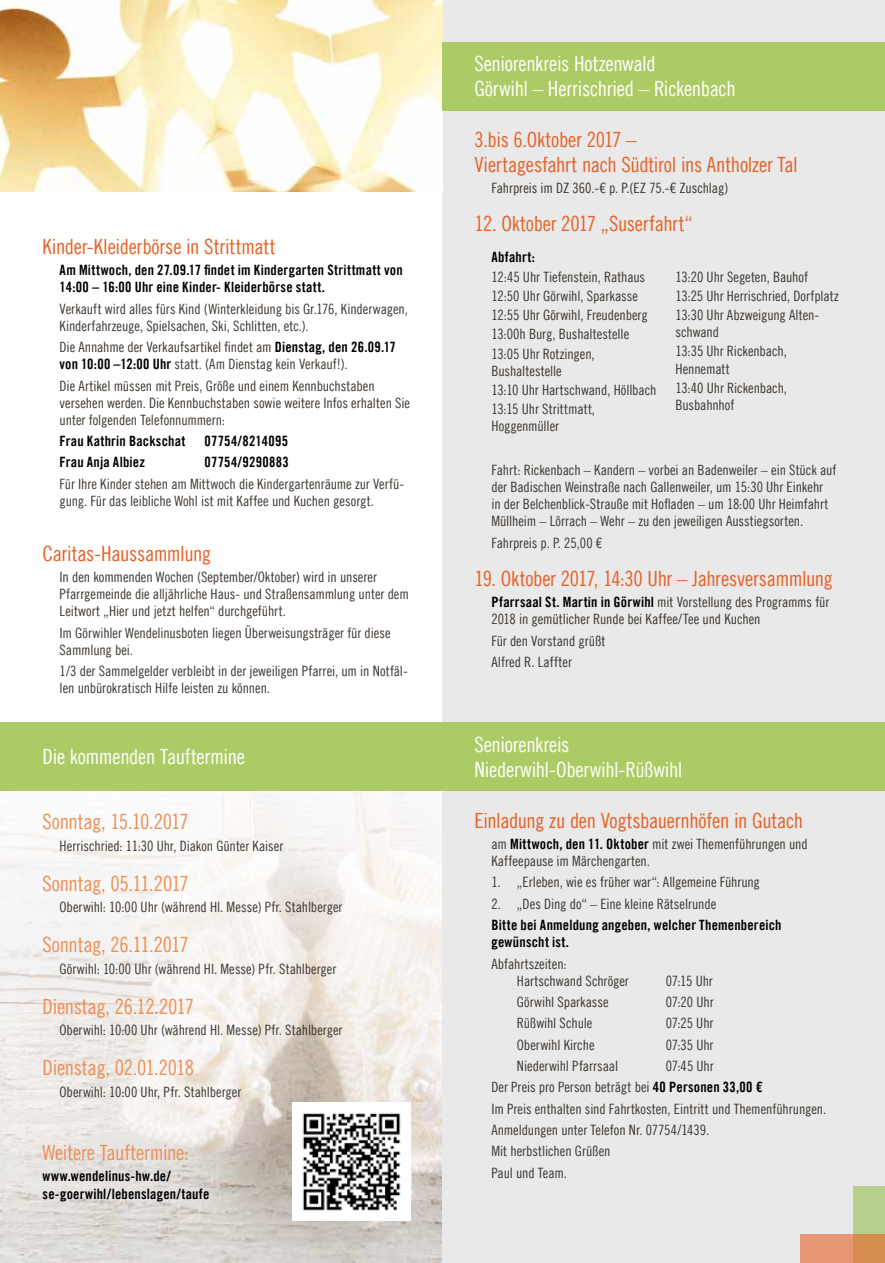
<style>
.page{position:relative;width:885px;height:1263px;background:#fff}
.page>*{position:absolute;margin:0;border:0;box-sizing:border-box;transform-origin:0 0}
.t1{font:21px/25.2px "Trade Gothic LT Com Cn 18";letter-spacing:-.015em;color:#e76126}
.t2{font:21px/25.2px "Trade Gothic LT Com Cn 18";letter-spacing:-.015em;color:#fff}
.t3{font:21px "Trade Gothic LT Com Cn 18";letter-spacing:-.015em;color:#ef8e56}
.t4{font:14.25px/17.1px "Trade Gothic LT Com Cn 18";letter-spacing:-.005em;color:#3d3732}
.t5{font:14.25px/17.1px "Trade Gothic LT Com Bd Cn 20";letter-spacing:.015em;color:#000}
.s1{font-family:"Trade Gothic LT Com Bd Cn 20";color:#000}
</style>
<div class="page">
<img style="left:0;top:791px;width:442px;height:472px">
<div style="left:442px;top:0;width:442px;height:1263px;background:#e9e9e9"></div>
<img style="left:0;top:0;width:442px;height:191px">
<div style="left:442px;top:43px;width:442px;height:68px;background:#adcb65"></div>
<div style="left:0;top:723px;width:884px;height:68px;background:#adcb65"></div>
<div style="left:853px;top:1186px;width:31px;height:77px;background:#b8cf8b"></div>
<svg style="left:800px;top:1234px;width:84px;height:29px;background:#df9365"></svg>
<img style="left:292px;top:1102px;width:118px;height:118px">
<h1 class="t1" style="left:43px;top:234px;width:234px">Kinder-Kleiderbörse in Strittmatt</h1>
<p class="t5" style="left:60px;top:261px;width:344px">Am Mittwoch, den 27.09.17 findet im Kindergarten Strittmatt von<br>14:00 – 16:00 Uhr eine Kinder- Kleiderbörse statt.</p>
<p class="t4" style="left:60px;top:300px;width:350px">Verkauft wird alles fürs Kind (Winterkleidung bis Gr.176, Kinderwagen,<br>Kinderfahrzeuge, Spielsachen, Ski, Schlitten, etc.).</p>
<p class="t4" style="left:60px;top:338px;width:338px">Die Annahme der Verkaufsartikel findet am <span class="s1">Dienstag, den 26.09.17 von 10:00 –12:00 Uhr</span> statt. (Am Dienstag kein Verkauf!).</p>
<p class="t4" style="left:60px;top:377px;width:352px">Die Artikel müssen mit Preis, Größe und einem Kennbuchstaben versehen werden. Die Kennbuchstaben sowie weitere Infos erhalten Sie unter folgenden Telefonnummern:</p>
<p class="t5" style="left:60px;top:432px;width:127px">Frau Kathrin Backschat</p>
<p class="t5" style="left:205px;top:432px;width:85px">07754/8214095</p>
<p class="t5" style="left:60px;top:454px;width:87px">Frau Anja Albiez</p>
<p class="t5" style="left:205px;top:454px;width:86px">07754/9290883</p>
<p class="t4" style="left:60px;top:475px;width:346px">Für Ihre Kinder stehen am Mittwoch die Kindergartenräume zur Verfü&shy;gung. Für das leibliche Wohl ist mit Kaffee und Kuchen gesorgt.</p>
<h1 class="t1" style="left:43px;top:541px;width:170px">Caritas-Haussammlung</h1>
<p class="t4" style="left:60px;top:568px;width:351px">In den kommenden Wochen (September/Oktober) wird in unserer<br>Pfarrgemeinde die alljährliche Haus- und Straßensammlung unter dem<br>Leitwort „Hier und jetzt helfen“ durchgeführt.</p>
<p class="t4" style="left:60px;top:624px;width:332px">Im Görwihler Wendelinusboten liegen Überweisungsträger für diese<br>Sammlung bei.</p>
<p class="t4" style="left:60px;top:662px;width:350px">1/3 der Sammelgelder verbleibt in der jeweiligen Pfarrei, um in Notfäl&shy;len unbürokratisch Hilfe leisten zu können.</p>
<h1 class="t2" style="left:43px;top:744px;width:204px">Die kommenden Tauftermine</h1>
<h1 class="t3" style="left:43px;top:809px;width:148px">Sonntag, 15.10.2017</h1>
<p class="t4" style="left:60px;top:837px;width:225px">Herrischried: 11:30 Uhr, Diakon Günter Kaiser</p>
<h1 class="t3" style="left:43px;top:871px;width:148px">Sonntag, 05.11.2017</h1>
<p class="t4" style="left:60px;top:898px;width:284px">Oberwihl: 10:00 Uhr (während Hl. Messe) Pfr. Stahlberger</p>
<h1 class="t3" style="left:43px;top:932px;width:148px">Sonntag, 26.11.2017</h1>
<p class="t4" style="left:60px;top:960px;width:278px">Görwihl: 10:00 Uhr (während Hl. Messe) Pfr. Stahlberger</p>
<h1 class="t3" style="left:43px;top:994px;width:153px">Dienstag, 26.12.2017</h1>
<p class="t4" style="left:60px;top:1021px;width:284px">Oberwihl: 10:00 Uhr (während Hl. Messe) Pfr. Stahlberger</p>
<h1 class="t3" style="left:43px;top:1055px;width:153px">Dienstag, 02.01.2018</h1>
<p class="t4" style="left:60px;top:1083px;width:183px">Oberwihl: 10:00 Uhr, Pfr. Stahlberger</p>
<h1 class="t3" style="left:43px;top:1140px;width:148px">Weitere Tauftermine:</h1>
<p class="t5" style="left:43px;top:1168px;width:168px">www.wendelinus-hw.de/ se-goerwihl/lebenslagen/taufe</p>
<h1 class="t2" style="left:474px;top:51px;width:263px">Seniorenkreis Hotzenwald<br>Görwihl – Herrischried – Rickenbach</h1>
<h1 class="t1" style="left:474px;top:127px;width:325px">3.bis 6.Oktober 2017 –<br>Viertagesfahrt nach Südtirol ins Antholzer Tal</h1>
<p class="t4" style="left:491px;top:180px;width:238px">Fahrpreis im DZ 360.-€ p. P.(EZ 75.-€ Zuschlag)</p>
<h1 class="t1" style="left:474px;top:211px;width:220px">12. Oktober 2017 „Suserfahrt“</h1>
<p class="t5" style="left:491px;top:249px;width:45px">Abfahrt:</p>
<p class="t4" style="left:491px;top:267px;width:158px;line-height:19.2px">12:45 Uhr Tiefenstein, Rathaus<br>12:50 Uhr Görwihl, Sparkasse<br>12:55 Uhr Görwihl, Freudenberg<br>13:00h Burg, Bushaltestelle<br>13:05 Uhr Rotzingen,</p>
<p class="t4" style="left:491px;top:361px;width:166px;line-height:19.2px">Bushaltestelle<br>13:10 Uhr Hartschwand, Höllbach<br>13:15 Uhr Strittmatt,</p>
<p class="t4" style="left:491px;top:417px;width:69px">Hoggenmüller</p>
<p class="t4" style="left:675px;top:267px;width:165px;line-height:19.2px">13:20 Uhr Segeten, Bauhof<br>13:25 Uhr Herrischried, Dorfplatz<br>13:30 Uhr Abzweigung Alten-</p>
<p class="t4" style="left:675px;top:322px;width:113px;line-height:19.2px">schwand<br>13:35 Uhr Rickenbach,</p>
<p class="t4" style="left:675px;top:359px;width:113px;line-height:19.2px">Hennematt<br>13:40 Uhr Rickenbach,</p>
<p class="t4" style="left:675px;top:396px;width:61px">Busbahnhof</p>
<p class="t4" style="left:491px;top:461px;width:346px">Fahrt: Rickenbach – Kandern – vorbei an Badenweiler – ein Stück auf der Badischen Weinstraße nach Gallenweiler, um 15:30 Uhr Einkehr<br>in der Belchenblick-Strauße mit Hofladen – um 18:00 Uhr Heimfahrt Müllheim – Lörrach – Wehr – zu den jeweiligen Ausstiegsorten.</p>
<p class="t4" style="left:491px;top:534px;width:112px">Fahrpreis p. P. 25,00 €</p>
<h1 class="t1" style="left:474px;top:565px;width:360px">19. Oktober 2017, 14:30 Uhr – Jahresversammlung</h1>
<p class="t4" style="left:491px;top:593px;width:339px"><span class="s1">Pfarrsaal St. Martin in Görwihl</span> mit Vorstellung des Programms für<br>2018 in gemütlicher Runde bei Kaffee/Tee und Kuchen</p>
<p class="t4" style="left:491px;top:630px;width:115px;line-height:21.3px">Für den Vorstand grüßt<br>Alfred R. Laffter</p>
<h1 class="t2" style="left:474px;top:731px;width:209px">Seniorenkreis<br>Niederwihl-Oberwihl-Rüßwihl</h1>
<h1 class="t1" style="left:474px;top:807px;width:330px">Einladung zu den Vogtsbauernhöfen in Gutach</h1>
<p class="t4" style="left:491px;top:835px;width:318px">am <span class="s1">Mittwoch, den 11. Oktober</span> mit zwei Themenführungen und<br>Kaffeepause im Märchengarten.</p>
<p class="t4" style="left:491px;top:873px;width:270px">1. „Erleben, wie es früher war“: Allgemeine Führung</p>
<p class="t4" style="left:491px;top:895px;width:226px">2. „Des Ding do“ – Eine kleine Rätselrunde</p>
<p class="t5" style="left:491px;top:916px;width:292px">Bitte bei Anmeldung angeben, welcher Themenbereich gewünscht ist.</p>
<p class="t4" style="left:517px;top:955px;width:113px;text-indent:-26px">Abfahrtszeiten:<br>Hartschwand Schröger</p>
<p class="t4" style="left:665px;top:972px;width:49px">07:15 Uhr</p>
<p class="t4" style="left:517px;top:993px;width:93px">Görwihl Sparkasse</p>
<p class="t4" style="left:665px;top:993px;width:49px">07:20 Uhr</p>
<p class="t4" style="left:517px;top:1014px;width:77px">Rüßwihl Schule</p>
<p class="t4" style="left:665px;top:1014px;width:49px">07:25 Uhr</p>
<p class="t4" style="left:517px;top:1036px;width:79px">Oberwihl Kirche</p>
<p class="t4" style="left:665px;top:1036px;width:49px">07:35 Uhr</p>
<p class="t4" style="left:517px;top:1057px;width:103px">Niederwihl Pfarrsaal</p>
<p class="t4" style="left:491px;top:1055px;width:336px;line-height:21.3px;text-indent:174px">07:45 Uhr<br>Der Preis pro Person beträgt bei <span class="s1">40 Personen 33,00 €<br></span>Im Preis enthalten sind Fahrtkosten, Eintritt und Themenführungen.<br>Anmeldungen unter Telefon Nr. 07754/1439.<br>Mit herbstlichen Grüßen<br>Paul und Team.</p>
</div>
